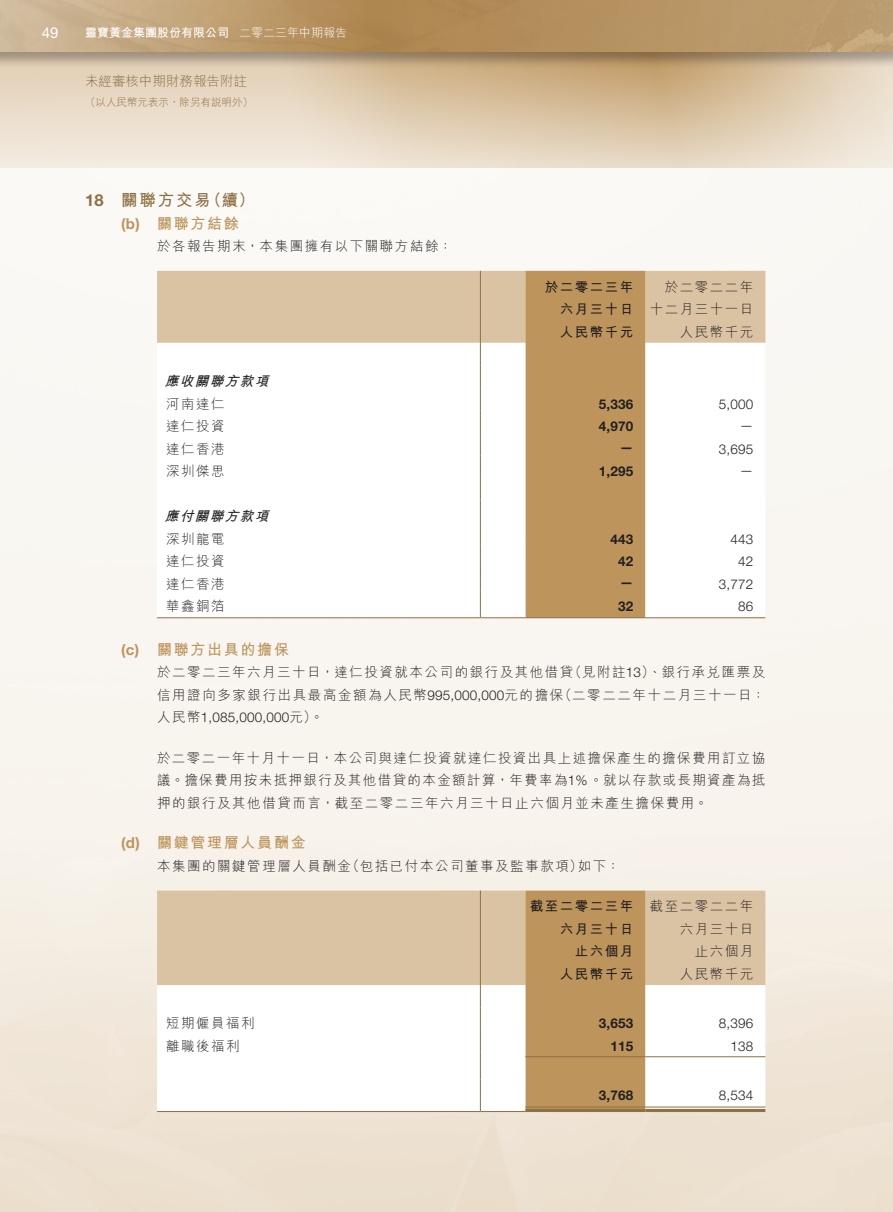
<style>
.page{position:relative;width:893px;height:1212px;background:#fff}
.page>*{position:absolute;margin:0;border:0;box-sizing:border-box;transform-origin:0 0}
._03_H1{font:700 16.5px "M Hei HK";letter-spacing:.115em;color:#8d7043}
._03_H1-2{font:700 16.5px "Helvetica Neue LT Std";color:#8d7043}
._04___H2{font:700 15px "M Hei HK";letter-spacing:.115em;color:#bd955c}
._04___H2-2{font:700 15px "Helvetica Neue LT Std";color:#bd955c}
.t1{font:15px "Helvetica Neue LT Std";color:#fff}
._01_Body_Text{font:300 13.5px/22.5px "M Hei HK";letter-spacing:.115em;color:#231f20;text-align:right}
._15_Table_Stub{font:300 13.5px "M Hei HK";letter-spacing:.115em;color:#231f20}
._01_Body_Text-2{font:700 13.5px/22.5px "M Hei HK";letter-spacing:.115em;color:#231f20;text-align:right}
._01_Body_Text-3{font:300 13.5px "Helvetica Neue LT Std";letter-spacing:.015em;color:#231f20}
._01_Body_Text-4{font:700 13.5px "Helvetica Neue LT Std";letter-spacing:.015em;color:#231f20}
._15_Table_Stub-2{font:italic 700 13.5px "M Hei HK";color:#231f20}
.t2{font:300 13.5px "M Hei HK";color:#8d7043}
.t3{font:700 12px "M Hei HK";color:#fff}
.t4{font:300 12px "M Hei HK";color:#fff}
.t5{font:300 10.5px "M Hei HK";color:#8d7043}
.s1{font-family:"Helvetica Neue LT Std"}
</style>
<div class="page">
<svg style="left:0;top:69px;width:892px;height:99px;background:#e3d2ba"></svg>
<div style="left:0;top:0;width:892px;height:69px;background:#231f20;opacity:.35"></div>
<img style="left:0;top:0;width:892px;height:51px">
<div style="left:157px;top:271px;width:608px;height:72px;background:#dac3a2"></div>
<div style="left:525px;top:271px;width:120px;height:72px;background:#bd955c"></div>
<svg style="left:479px;top:343px;width:167px;height:274px;fill:#bd955c"></svg>
<hr style="left:480px;top:271px;width:1px;height:45px;background:#8d7043">
<hr style="left:157px;top:617px;width:323px;height:1px;background:#8d7043">
<svg style="left:480px;top:316px;width:1px;height:301px"></svg>
<hr style="left:480px;top:617px;width:45px;height:1px;background:#8d7043">
<hr style="left:525px;top:617px;width:120px;height:1px;background:#8d7043">
<hr style="left:645px;top:617px;width:120px;height:1px;background:#8d7043">
<div style="left:157px;top:890px;width:608px;height:95px;background:#dac3a2"></div>
<div style="left:525px;top:890px;width:120px;height:95px;background:#bd955c"></div>
<svg style="left:157px;top:985px;width:608px;height:126px"></svg>
<hr style="left:480px;top:890px;width:1px;height:68px;background:#8d7043">
<hr style="left:157px;top:1111px;width:323px;height:1px;background:#8d7043">
<hr style="left:480px;top:1111px;width:45px;height:1px;background:#8d7043">
<hr style="left:525px;top:1111px;width:120px;height:1px;background:#8d7043">
<hr style="left:645px;top:1111px;width:120px;height:1px;background:#8d7043">
<svg style="left:480px;top:958px;width:1px;height:153px"></svg>
<hr style="left:525px;top:1056px;width:120px;height:1px;background:#8d7043">
<hr style="left:645px;top:1056px;width:120px;height:1px;background:#8d7043">
<hr style="left:525px;top:1106px;width:120px;height:1px;background:#8d7043">
<hr style="left:525px;top:1109px;width:120px;height:2px;background:#8d7043">
<hr style="left:645px;top:1106px;width:120px;height:1px;background:#8d7043">
<hr style="left:645px;top:1109px;width:120px;height:2px;background:#8d7043">
<p class="t1" style="left:42px;top:23px;width:18px">49</p>
<p class="t3" style="left:85px;top:24px;width:145px">靈寶黃金集團股份有限公司</p>
<p class="t4" style="left:239px;top:24px;width:109px">二零二三年中期報告</p>
<p class="t2" style="left:85px;top:72px;width:163px">未經審核中期財務報告附註</p>
<p class="t5" style="left:85px;top:95px;width:169px">（以人民幣元表示，除另有說明外(</p>
<p class="_03_H1-2" style="left:85px;top:190px;width:20px">18</p>
<p class="_03_H1" style="left:121px;top:188px;width:92px">關聯方交易</p>
<p class="_03_H1" style="left:205px;top:188px;width:51px">（續(</p>
<p class="_04___H2-2" style="left:121px;top:214px;width:20px">b( )</p>
<p class="_04___H2-2" style="left:121px;top:640px;width:20px">c( )</p>
<p class="_04___H2-2" style="left:121px;top:834px;width:20px">d( )</p>
<p class="_04___H2" style="left:157px;top:212px;width:83px">關聯方結餘</p>
<p class="_01_Body_Text" style="left:157px;top:234px;width:297px">於各報告期末，本集團擁有以下關聯方結餘：</p>
<p class="_01_Body_Text-2" style="left:545px;top:274px;width:90px">於二零二三年六月三十日</p>
<p class="_01_Body_Text" style="left:650px;top:275px;width:105px">於二零二二年十二月三十一日</p>
<p class="_01_Body_Text" style="left:680px;top:320px;width:75px">人民幣千元</p>
<p class="_01_Body_Text-2" style="left:560px;top:319px;width:75px">人民幣千元</p>
<p class="_15_Table_Stub-2" style="left:165px;top:371px;width:110px">應收關聯方款項</p>
<p class="_15_Table_Stub" style="left:166px;top:394px;width:60px">河南達仁</p>
<p class="_01_Body_Text-4" style="left:599px;top:395px;width:36px">5,336</p>
<p class="_01_Body_Text-3" style="left:719px;top:396px;width:36px">5,000</p>
<p class="_15_Table_Stub" style="left:166px;top:417px;width:60px">達仁投資</p>
<p class="_01_Body_Text-4" style="left:599px;top:418px;width:36px">4,970</p>
<p class="_01_Body_Text-3" style="left:740px;top:417px;width:15px">—</p>
<p class="_15_Table_Stub" style="left:166px;top:439px;width:60px">達仁香港</p>
<p class="_01_Body_Text-4" style="left:620px;top:439px;width:15px">—</p>
<p class="_01_Body_Text-3" style="left:719px;top:441px;width:36px">3,695</p>
<p class="_15_Table_Stub" style="left:166px;top:462px;width:60px">深圳傑思</p>
<p class="_15_Table_Stub-2" style="left:165px;top:506px;width:110px">應付關聯方款項</p>
<p class="_01_Body_Text-4" style="left:599px;top:463px;width:36px">1,295</p>
<p class="_01_Body_Text-3" style="left:740px;top:462px;width:15px">—</p>
<p class="_15_Table_Stub" style="left:166px;top:529px;width:60px">深圳龍電</p>
<p class="_01_Body_Text-4" style="left:610px;top:530px;width:24px">443</p>
<p class="_01_Body_Text-3" style="left:730px;top:531px;width:24px">443</p>
<p class="_15_Table_Stub" style="left:166px;top:552px;width:60px">達仁投資</p>
<p class="_01_Body_Text-4" style="left:618px;top:553px;width:17px">42</p>
<p class="_01_Body_Text-3" style="left:738px;top:553px;width:17px">42</p>
<p class="_15_Table_Stub" style="left:166px;top:574px;width:60px">達仁香港</p>
<p class="_01_Body_Text-4" style="left:620px;top:574px;width:15px">—</p>
<p class="_01_Body_Text-3" style="left:719px;top:576px;width:36px">3,772</p>
<p class="_15_Table_Stub" style="left:166px;top:597px;width:60px">華鑫銅箔</p>
<p class="_04___H2" style="left:157px;top:638px;width:133px">關聯方出具的擔保</p>
<p class="_01_Body_Text-4" style="left:618px;top:598px;width:17px">32</p>
<p class="_01_Body_Text-3" style="left:738px;top:598px;width:17px">86</p>
<p class="_01_Body_Text" style="left:558px;top:661px;width:208px;text-align:left;text-indent:-401px">於二零二三年六月三十日，達仁投資就本公司的銀行及其他借貸<br>（二零二二年十二月三十一日：</p>
<p class="_01_Body_Text" style="left:568px;top:661px;width:199px">（見附註<span class="s1">13</span>）、銀行承兌匯票及</p>
<p class="_01_Body_Text" style="left:157px;top:683px;width:408px;text-align:left">信用證向多家銀行出具最高金額為人民幣<span class="s1">995,000,000</span>元的擔保人民幣<span class="s1">1,085,000,000</span>元。(</p>
<p class="_01_Body_Text" style="left:157px;top:746px;width:610px;text-align:justify">於二零二一年十月十一日，本公司與達仁投資就達仁投資出具上述擔保產生的擔保費用訂立協議。擔保費用按未抵押銀行及其他借貸的本金額計算，年費率為<span class="s1">1%</span>。就以存款或長期資產為抵押的銀行及其他借貸而言，截至二零二三年六月三十日止六個月並未產生擔保費用。</p>
<p class="_04___H2" style="left:157px;top:832px;width:150px">關鍵管理層人員酬金</p>
<p class="_01_Body_Text" style="left:346px;top:854px;width:238px">（包括已付本公司董事及監事款項）</p>
<p class="_01_Body_Text" style="left:157px;top:854px;width:195px">本集團的關鍵管理層人員酬金</p>
<p class="_01_Body_Text" style="left:578px;top:854px;width:44px">如下：</p>
<p class="_15_Table_Stub" style="left:166px;top:1014px;width:90px">短期僱員福利</p>
<p class="_15_Table_Stub" style="left:166px;top:1036px;width:75px">離職後福利</p>
<p class="_01_Body_Text-2" style="left:530px;top:894px;width:105px">截至二零二三年六月三十日<br>止六個月</p>
<p class="_01_Body_Text" style="left:650px;top:895px;width:105px">截至二零二二年六月三十日<br>止六個月</p>
<p class="_01_Body_Text" style="left:680px;top:962px;width:75px">人民幣千元</p>
<p class="_01_Body_Text-2" style="left:560px;top:962px;width:75px">人民幣千元</p>
<p class="_01_Body_Text-4" style="left:599px;top:1015px;width:36px">3,653</p>
<p class="_01_Body_Text-3" style="left:719px;top:1015px;width:36px">8,396</p>
<p class="_01_Body_Text-4" style="left:610px;top:1038px;width:24px">115</p>
<p class="_01_Body_Text-3" style="left:730px;top:1038px;width:24px">138</p>
<p class="_01_Body_Text-4" style="left:599px;top:1087px;width:36px">3,768</p>
<p class="_01_Body_Text-3" style="left:719px;top:1087px;width:36px">8,534</p>
</div>
